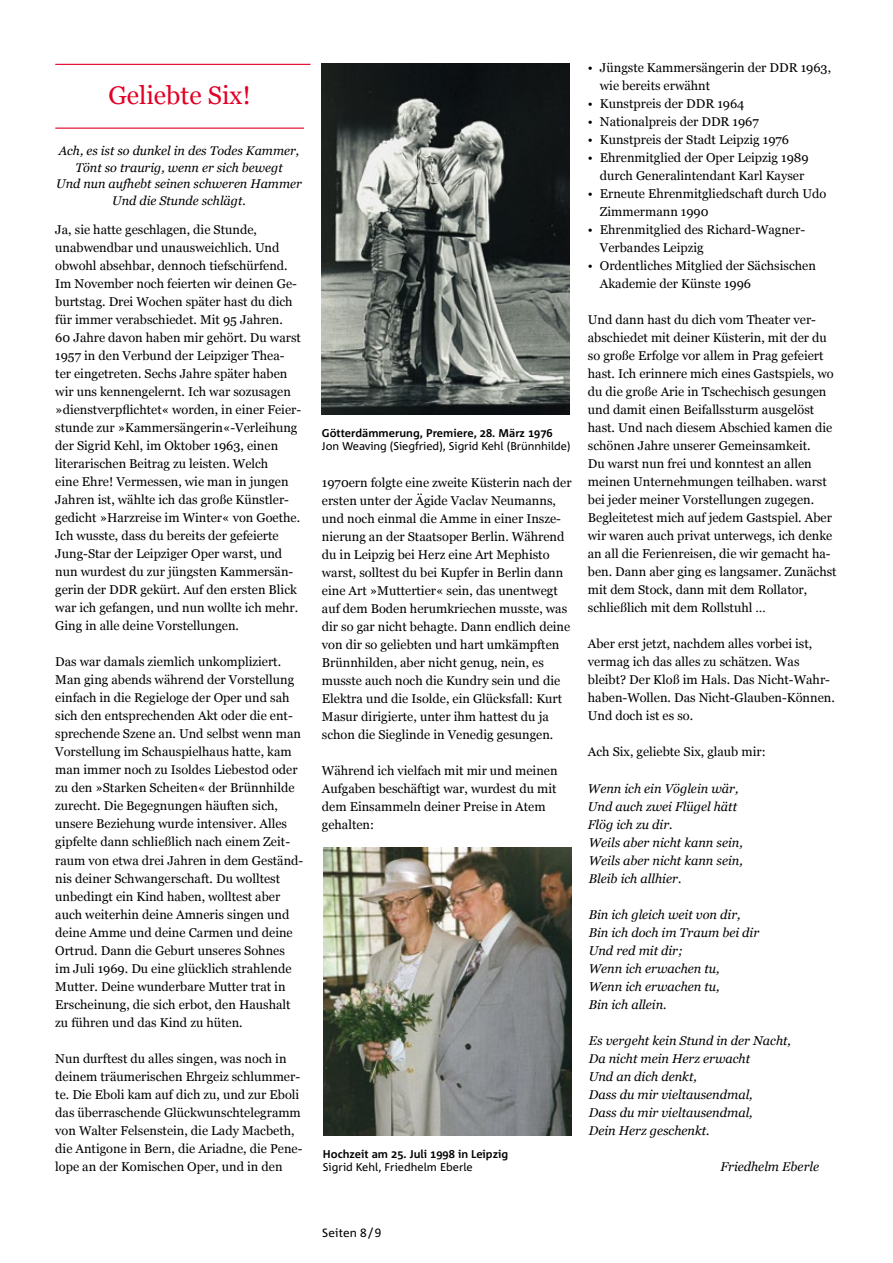
<style>
.page{position:relative;width:893px;height:1263px;background:#fff}
.page>*{position:absolute;margin:0;border:0;box-sizing:border-box;transform-origin:0 0}
.t1{font:25.5px "Georgia";color:#e20026}
.t2{font:12.75px/18px "Georgia";color:#000}
.t3{font:italic 12.75px/18px "Georgia";color:#000}
.t4{font:italic 12.6px/16.5px "Georgia";color:#000;text-align:center}
.t5{font:12px "Corpid C1";letter-spacing:.015em;color:#000}
.t6{font:11.25px "Corpid C1";letter-spacing:-.005em;color:#000}
.t7{font:700 11.25px "Corpid C1";color:#000}
</style>
<div class="page">
<hr style="left:55px;top:128px;width:249px;height:1px;background:#e20026">
<hr style="left:55px;top:64px;width:256px;height:1px;background:#e20026">
<img style="left:322px;top:64px;width:248px;height:350px">
<img style="left:323px;top:847px;width:249px;height:288px">
<h1 class="t1" style="left:108px;top:77px;width:144px">Geliebte Six!</h1>
<p class="t4" style="left:56px;top:142px;width:247px">Ach, es ist so dunkel in des Todes Kammer, Tönt so traurig, wenn er sich bewegt<br>Und nun aufhebt seinen schweren Hammer Und die Stunde schlägt.</p>
<p class="t2" style="left:55px;top:220px;width:247px">Ja, sie hatte geschlagen, die Stunde, unabwendbar und unausweichlich. Und obwohl absehbar, dennoch tiefschürfend.<br>Im November noch feierten wir deinen Ge&shy;burtstag. Drei Wochen später hast du dich für immer verabschiedet. Mit 95 Jahren.<br>60 Jahre davon haben mir gehört. Du warst 1957 in den Verbund der Leipziger Thea&shy;ter eingetreten. Sechs Jahre später haben wir uns kennengelernt. Ich war sozusagen »dienstverpflichtet« worden, in einer Feier&shy;stunde zur »Kammersängerin«-Verleihung der Sigrid Kehl, im Oktober 1963, einen literarischen Beitrag zu leisten. Welch<br>eine Ehre! Vermessen, wie man in jungen Jahren ist, wählte ich das große Künstler&shy;gedicht »Harzreise im Winter« von Goethe.<br>Ich wusste, dass du bereits der gefeierte Jung-Star der Leipziger Oper warst, und nun wurdest du zur jüngsten Kammersän&shy;gerin der DDR gekürt. Auf den ersten Blick war ich gefangen, und nun wollte ich mehr.<br>Ging in alle deine Vorstellungen.</p>
<p class="t2" style="left:55px;top:652px;width:250px">Das war damals ziemlich unkompliziert.<br>Man ging abends während der Vorstellung einfach in die Regieloge der Oper und sah sich den entsprechenden Akt oder die ent&shy;sprechende Szene an. Und selbst wenn man Vorstellung im Schauspielhaus hatte, kam man immer noch zu Isoldes Liebestod oder zu den »Starken Scheiten« der Brünnhilde zurecht. Die Begegnungen häuften sich, unsere Beziehung wurde intensiver. Alles gipfelte dann schließlich nach einem Zeit&shy;raum von etwa drei Jahren in dem Geständ&shy;nis deiner Schwangerschaft. Du wolltest unbedingt ein Kind haben, wolltest aber auch weiterhin deine Amneris singen und deine Amme und deine Carmen und deine Ortrud. Dann die Geburt unseres Sohnes<br>im Juli 1969. Du eine glücklich strahlende Mutter. Deine wunderbare Mutter trat in Erscheinung, die sich erbot, den Haushalt zu führen und das Kind zu hüten.</p>
<p class="t2" style="left:55px;top:1049px;width:249px">Nun durftest du alles singen, was noch in deinem träumerischen Ehrgeiz schlummer&shy;te. Die Eboli kam auf dich zu, und zur Eboli das überraschende Glückwunschtelegramm von Walter Felsenstein, die Lady Macbeth, die Antigone in Bern, die Ariadne, die Pene&shy;lope an der Komischen Oper, und in den</p>
<p class="t7" style="left:322px;top:426px;width:232px">Götterdämmerung, Premiere, 28. März 1976</p>
<p class="t6" style="left:322px;top:439px;width:250px">Jon Weaving (Siegfried), Sigrid Kehl (Brünnhilde)</p>
<p class="t2" style="left:322px;top:473px;width:251px">1970ern folgte eine zweite Küsterin nach der ersten unter der Ägide Vaclav Neumanns, und noch einmal die Amme in einer Insze&shy;nierung an der Staatsoper Berlin. Während du in Leipzig bei Herz eine Art Mephisto warst, solltest du bei Kupfer in Berlin dann eine Art »Muttertier« sein, das unentwegt auf dem Boden herumkriechen musste, was dir so gar nicht behagte. Dann endlich deine von dir so geliebten und hart umkämpften Brünnhilden, aber nicht genug, nein, es musste auch noch die Kundry sein und die Elektra und die Isolde, ein Glücksfall: Kurt Masur dirigierte, unter ihm hattest du ja schon die Sieglinde in Venedig gesungen.</p>
<p class="t2" style="left:322px;top:761px;width:237px">Während ich vielfach mit mir und meinen<br>Aufgaben beschäftigt war, wurdest du mit dem Einsammeln deiner Preise in Atem gehalten:</p>
<p class="t7" style="left:323px;top:1146px;width:187px">Hochzeit am 25. Juli 1998 in Leipzig</p>
<p class="t6" style="left:323px;top:1160px;width:151px">Sigrid Kehl, Friedhelm Eberle</p>
<p class="t2" style="left:600px;top:58px;width:233px;text-indent:-12px">• Jüngste Kammersängerin der DDR 1963, wie bereits erwähnt</p>
<p class="t2" style="left:588px;top:94px;width:158px">• Kunstpreis der DDR 1964</p>
<p class="t2" style="left:588px;top:112px;width:173px">• Nationalpreis der DDR 1967</p>
<p class="t2" style="left:588px;top:130px;width:203px">• Kunstpreis der Stadt Leipzig 1976</p>
<p class="t2" style="left:588px;top:148px;width:222px;text-align:center">• Ehrenmitglied der Oper Leipzig 1989 durch Generalintendant Karl Kayser</p>
<p class="t2" style="left:600px;top:184px;width:228px;text-indent:-12px">• Erneute Ehrenmitgliedschaft durch Udo<br>Zimmermann 1990</p>
<p class="t2" style="left:600px;top:220px;width:207px;text-indent:-12px">• Ehrenmitglied des Richard-Wagner-<br>Verbandes Leipzig</p>
<p class="t2" style="left:600px;top:256px;width:218px;text-indent:-12px">• Ordentliches Mitglied der Sächsischen<br>Akademie der Künste 1996</p>
<p class="t2" style="left:588px;top:310px;width:250px">Und dann hast du dich vom Theater ver&shy;abschiedet mit deiner Küsterin, mit der du so große Erfolge vor allem in Prag gefeiert hast. Ich erinnere mich eines Gastspiels, wo du die große Arie in Tschechisch gesungen und damit einen Beifallssturm ausgelöst hast. Und nach diesem Abschied kamen die schönen Jahre unserer Gemeinsamkeit.<br>Du warst nun frei und konntest an allen meinen Unternehmungen teilhaben. warst bei jeder meiner Vorstellungen zugegen.<br>Begleitetest mich auf jedem Gastspiel. Aber wir waren auch privat unterwegs, ich denke an all die Ferienreisen, die wir gemacht ha&shy;ben. Dann aber ging es langsamer. Zunächst mit dem Stock, dann mit dem Rollator, schließlich mit dem Rollstuhl …</p>
<p class="t2" style="left:588px;top:634px;width:248px">Aber erst jetzt, nachdem alles vorbei ist, vermag ich das alles zu schätzen. Was bleibt? Der Kloß im Hals. Das Nicht-Wahr&shy;haben-Wollen. Das Nicht-Glauben-Können.<br>Und doch ist es so.</p>
<p class="t2" style="left:588px;top:742px;width:179px">Ach Six, geliebte Six, glaub mir:</p>
<p class="t3" style="left:588px;top:778px;width:156px">Wenn ich ein Vöglein wär,<br>Und auch zwei Flügel hätt<br>Flög ich zu dir.<br>Weils aber nicht kann sein,<br>Weils aber nicht kann sein,<br>Bleib ich allhier.</p>
<p class="t3" style="left:589px;top:905px;width:172px">Bin ich gleich weit von dir,<br>Bin ich doch im Traum bei dir<br>Und red mit dir;<br>Wenn ich erwachen tu,<br>Wenn ich erwachen tu,<br>Bin ich allein.</p>
<p class="t3" style="left:589px;top:1031px;width:204px">Es vergeht kein Stund in der Nacht,<br>Da nicht mein Herz erwacht<br>Und an dich denkt,<br>Dass du mir vieltausendmal,<br>Dass du mir vieltausendmal,<br>Dein Herz geschenkt.</p>
<p class="t3" style="left:720px;top:1157px;width:100px">Friedhelm Eberle</p>
<p class="t5" style="left:322px;top:1225px;width:61px">Seiten 8/9</p>
</div>
